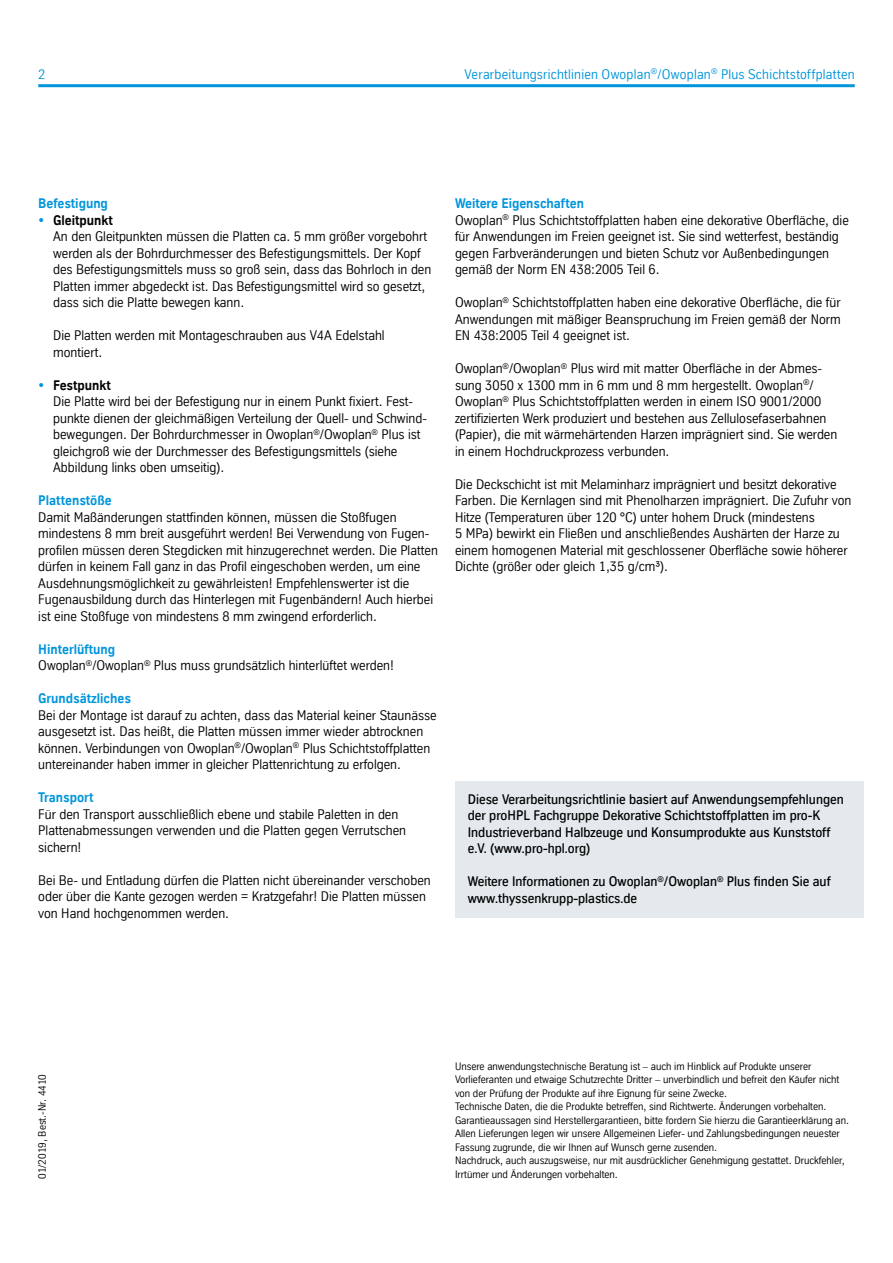
<style>
.page{position:relative;width:893px;height:1263px;background:#fff}
.page>*{position:absolute;margin:0;border:0;box-sizing:border-box;transform-origin:0 0}
.t1{font:13.5px/16.5px "TK Type";color:#000}
.t2{font:500 13.5px/16.5px "TK Type";color:#000}
.t3{font:13.5px "TK Type";letter-spacing:.02em;color:#0095db}
.t4{font:700 13.5px "TK Type";color:#0095db}
.t5{font:10.5px/13.5px "TK Type";color:#000}
.s1{font-weight:700;color:#0095db}
.s2{font-weight:700}
</style>
<div class="page">
<hr style="left:38px;top:84px;width:817px;height:3px;background:#0095db">
<div style="left:455px;top:781px;width:408px;height:136px;background:#e3e9ec"></div>
<p class="t3" style="left:38px;top:66px;width:9px">2</p>
<p class="t3" style="left:464px;top:66px;width:392px">Verarbeitungsrichtlinien Owoplan<sup>®</sup>/Owoplan<sup>®</sup> Plus Schichtstoffplatten</p>
<p class="t4" style="left:38px;top:196px;width:71px">Befestigung</p>
<p class="t1" style="left:53px;top:212px;width:380px;text-indent:-15px"><span class="s1">•</span> <span class="s2">Gleitpunkt<br></span>An den Gleitpunkten müssen die Platten ca. 5 mm größer vorgebohrt werden als der Bohrdurchmesser des Befestigungsmittels. Der Kopf des Befestigungsmittels muss so groß sein, dass das Bohrloch in den Platten immer abgedeckt ist. Das Befestigungsmittel wird so gesetzt, dass sich die Platte bewegen kann.</p>
<p class="t1" style="left:53px;top:327px;width:333px">Die Platten werden mit Montageschrauben aus V4A Edelstahl montiert.</p>
<p class="t1" style="left:53px;top:377px;width:375px;text-indent:-15px"><span class="s1">•</span> <span class="s2">Festpunkt<br></span>Die Platte wird bei der Befestigung nur in einem Punkt fixiert. Fest&shy;punkte dienen der gleichmäßigen Verteilung der Quell- und Schwind&shy;bewegungen. Der Bohrdurchmesser in Owoplan<sup>®</sup>/Owoplan<sup>®</sup> Plus ist gleichgroß wie der Durchmesser des Befestigungsmittels (siehe Abbildung links oben umseitig).</p>
<p class="t4" style="left:38px;top:493px;width:75px">Plattenstöße</p>
<p class="t1" style="left:38px;top:509px;width:401px">Damit Maßänderungen stattfinden können, müssen die Stoßfugen mindestens 8 mm breit ausgeführt werden! Bei Verwendung von Fugen&shy;profilen müssen deren Stegdicken mit hinzugerechnet werden. Die Platten dürfen in keinem Fall ganz in das Profil eingeschoben werden, um eine Ausdehnungsmöglichkeit zu gewährleisten! Empfehlenswerter ist die Fugenausbildung durch das Hinterlegen mit Fugenbändern! Auch hierbei ist eine Stoßfuge von mindestens 8 mm zwingend erforderlich.</p>
<p class="t1" style="left:38px;top:641px;width:357px"><span class="s1">Hinterlüftung<br></span>Owoplan<sup>®</sup>/Owoplan<sup>®</sup> Plus muss grundsätzlich hinterlüftet werden!</p>
<p class="t4" style="left:38px;top:691px;width:94px">Grundsätzliches</p>
<p class="t1" style="left:38px;top:707px;width:400px">Bei der Montage ist darauf zu achten, dass das Material keiner Staunässe ausgesetzt ist. Das heißt, die Platten müssen immer wieder abtrocknen können. Verbindungen von Owoplan<sup>®</sup>/Owoplan<sup>®</sup> Plus Schichtstoffplatten untereinander haben immer in gleicher Plattenrichtung zu erfolgen.</p>
<p class="t4" style="left:38px;top:790px;width:57px">Transport</p>
<p class="t1" style="left:38px;top:806px;width:369px">Für den Transport ausschließlich ebene und stabile Paletten in den<br>Plattenabmessungen verwenden und die Platten gegen Verrutschen sichern!</p>
<p class="t1" style="left:38px;top:872px;width:394px">Bei Be- und Entladung dürfen die Platten nicht übereinander verschoben oder über die Kante gezogen werden = Kratzgefahr! Die Platten müssen von Hand hochgenommen werden.</p>
<p class="t1" style="left:455px;top:195px;width:395px"><span class="s1">Weitere Eigenschaften<br></span>Owoplan<sup>®</sup> Plus Schichtstoffplatten haben eine dekorative Oberfläche, die für Anwendungen im Freien geeignet ist. Sie sind wetterfest, beständig gegen Farbveränderungen und bieten Schutz vor Außenbedingungen gemäß der Norm EN 438:2005 Teil 6.</p>
<p class="t1" style="left:455px;top:294px;width:387px;text-align:justify">Owoplan<sup>®</sup> Schichtstoffplatten haben eine dekorative Oberfläche, die für Anwendungen mit mäßiger Beanspruchung im Freien gemäß der Norm EN 438:2005 Teil 4 geeignet ist.</p>
<p class="t1" style="left:455px;top:360px;width:384px">Owoplan<sup>®</sup>/Owoplan<sup>®</sup> Plus wird mit matter Oberfläche in der Abmes&shy;sung 3050 x 1300 mm in 6 mm und 8 mm hergestellt. Owoplan<sup>®</sup>/ Owoplan<sup>®</sup> Plus Schichtstoffplatten werden in einem ISO 9001/2000 zertifizierten Werk produziert und bestehen aus Zellulosefaserbahnen (Papier), die mit wärmehärtenden Harzen imprägniert sind. Sie werden in einem Hochdruckprozess verbunden.</p>
<p class="t1" style="left:455px;top:476px;width:398px">Die Deckschicht ist mit Melaminharz imprägniert und besitzt dekorative Farben. Die Kernlagen sind mit Phenolharzen imprägniert. Die Zufuhr von Hitze (Temperaturen über 120 °C) unter hohem Druck (mindestens<br>5 MPa) bewirkt ein Fließen und anschließendes Aushärten der Harze zu einem homogenen Material mit geschlossener Oberfläche sowie höherer Dichte (größer oder gleich 1,35 g/cm³).</p>
<p class="t2" style="left:468px;top:791px;width:377px">Diese Verarbeitungsrichtlinie basiert auf Anwendungsempfehlungen der proHPL Fachgruppe Dekorative Schichtstoffplatten im pro-K Industrieverband Halbzeuge und Konsumprodukte aus Kunststoff e.V. (www.pro-hpl.org)</p>
<p class="t2" style="left:468px;top:873px;width:364px">Weitere Informationen zu Owoplan<sup>®</sup>/Owoplan<sup>®</sup> Plus finden Sie auf www.thyssenkrupp-plastics.de</p>
<p class="t5" style="left:35px;top:1179px;width:106px;rotate:-90deg">01/2019, Best.-Nr. 4410</p>
<p class="t5" style="left:455px;top:1059px;width:396px">Unsere anwendungstechnische Beratung ist – auch im Hinblick auf Produkte unserer Vorlieferanten und etwaige Schutzrechte Dritter – unverbindlich und befreit den Käufer nicht von der Prüfung der Produkte auf ihre Eignung für seine Zwecke.<br>Technische Daten, die die Produkte betreffen, sind Richtwerte. Änderungen vorbehalten.<br>Garantieaussagen sind Herstellergarantieen, bitte fordern Sie hierzu die Garantieerklärung an.<br>Allen Lieferungen legen wir unsere Allgemeinen Liefer- und Zahlungsbedingungen neuester Fassung zugrunde, die wir Ihnen auf Wunsch gerne zusenden.<br>Nachdruck, auch auszugsweise, nur mit ausdrücklicher Genehmigung gestattet. Druckfehler, Irrtümer und Änderungen vorbehalten.</p>
</div>
